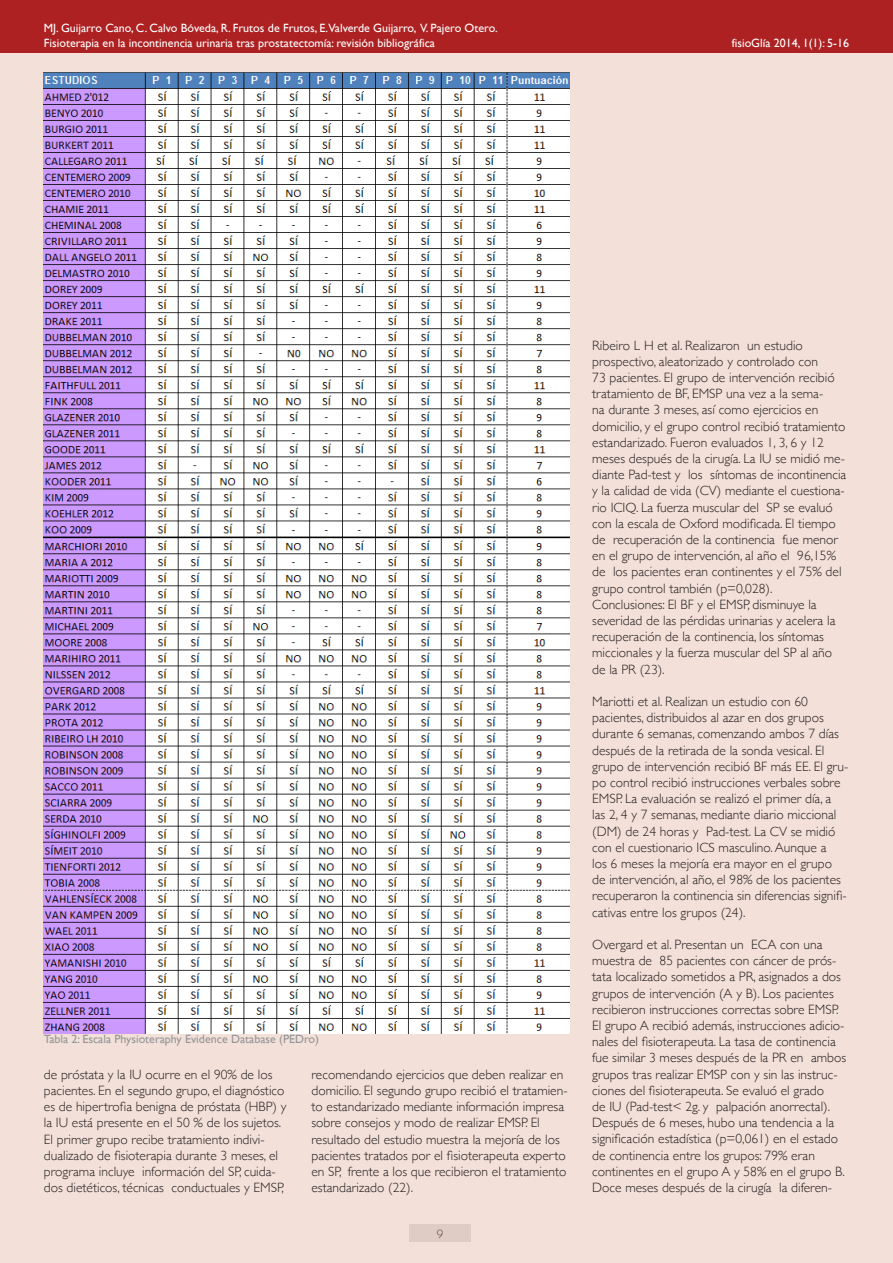
<style>
.page{position:relative;width:893px;height:1263px;background:#fff}
.page>*{position:absolute;margin:0;border:0;box-sizing:border-box;transform-origin:0 0}
.t1{font:300 13.5px/16.2px "Gill Sans";color:#231f20}
.t2{font:12px "Gill Sans";color:#fff}
.t3{font:12px "Gill Sans";color:#939598}
.t4{font:12px "Kabel IT Cby BT";color:#231f20}
</style>
<div class="page">
<div style="left:0;top:49px;width:893px;height:1214px;background:#f3e0d8"></div>
<div style="left:0;top:0;width:893px;height:53px;background:#ae2122"></div>
<img style="left:44px;top:72px;width:525px;height:961px">
<p class="t2" style="left:44px;top:21px;width:455px">MJ. Guijarro Cano, C. Calvo Bóveda, R. Frutos de Frutos, E.Valverde Guijarro, V. Pajero Otero.</p>
<p class="t2" style="left:44px;top:36px;width:393px">Fisioterapia en la incontinencia urinaria tras prostatectomía: revisión bibliográfica</p>
<p class="t2" style="left:732px;top:36px;width:119px">fisioGlía 2014, 1(1): 5-16</p>
<p class="t3" style="left:44px;top:1032px;width:277px">Tabla 2: Escala Physioteraphy Evidence Database (PEDro)</p>
<p class="t1" style="left:44px;top:1065px;width:244px">de próstata y la IU ocurre en el 90% de los pacientes. En el segundo grupo, el diagnóstico es de hipertrofia benigna de próstata (HBP) y la IU está presente en el 50 % de los sujetos.<br>El primer grupo recibe tratamiento indivi&shy;dualizado de fisioterapia durante 3 meses, el programa incluye información del SP, cuida&shy;dos dietéticos, técnicas conductuales y EMSP,</p>
<p class="t1" style="left:311px;top:1065px;width:258px">recomendando ejercicios que deben realizar en domicilio. El segundo grupo recibió el tratamien&shy;to estandarizado mediante información impresa sobre consejos y modo de realizar EMSP. El resultado del estudio muestra la mejoría de los pacientes tratados por el fisioterapeuta experto en SP, frente a los que recibieron el tratamiento estandarizado (22).</p>
<p class="t4" style="left:437px;top:1226px;width:8px">9</p>
<p class="t1" style="left:592px;top:336px;width:256px">Ribeiro L H et al. Realizaron un estudio prospectivo, aleatorizado y controlado con<br>73 pacientes. El grupo de intervención recibió tratamiento de BF, EMSP una vez a la sema-<br>na durante 3 meses, así como ejercicios en domicilio, y el grupo control recibió tratamiento estandarizado. Fueron evaluados 1, 3, 6 y 12 meses después de la cirugía. La IU se midió me&shy;diante Pad-test y los síntomas de incontinencia y la calidad de vida (CV) mediante el cuestiona&shy;rio ICIQ. La fuerza muscular del SP se evaluó con la escala de Oxford modificada. El tiempo de recuperación de la continencia fue menor en el grupo de intervención, al año el 96,15% de los pacientes eran continentes y el 75% del grupo control también (p=0,028).</p>
<p class="t1" style="left:592px;top:596px;width:245px">Conclusiones: El BF y el EMSP, disminuye la severidad de las pérdidas urinarias y acelera la recuperación de la continencia, los síntomas miccionales y la fuerza muscular del SP al año de la PR (23).</p>
<p class="t1" style="left:592px;top:693px;width:258px">Mariotti et al. Realizan un estudio con 60 pacientes, distribuidos al azar en dos grupos durante 6 semanas, comenzando ambos 7 días después de la retirada de la sonda vesical. El grupo de intervención recibió BF más EE. El gru&shy;po control recibió instrucciones verbales sobre EMSP. La evaluación se realizó el primer día, a<br>las 2, 4 y 7 semanas, mediante diario miccional (DM) de 24 horas y Pad-test. La CV se midió con el cuestionario ICS masculino. Aunque a<br>los 6 meses la mejoría era mayor en el grupo de intervención, al año, el 98% de los pacientes recuperaron la continencia sin diferencias signifi&shy;cativas entre los grupos (24).</p>
<p class="t1" style="left:592px;top:936px;width:255px">Overgard et al. Presentan un ECA con una muestra de 85 pacientes con cáncer de prós&shy;tata localizado sometidos a PR, asignados a dos grupos de intervención (A y B). Los pacientes recibieron instrucciones correctas sobre EMSP.<br>El grupo A recibió además, instrucciones adicio&shy;nales del fisioterapeuta. La tasa de continencia fue similar 3 meses después de la PR en ambos grupos tras realizar EMSP con y sin las instruc&shy;ciones del fisioterapeuta. Se evaluó el grado<br>de IU (Pad-test&lt; 2g. y palpación anorrectal).<br>Después de 6 meses, hubo una tendencia a la significación estadística (p=0,061) en el estado de continencia entre los grupos: 79% eran continentes en el grupo A y 58% en el grupo B.<br>Doce meses después de la cirugía la diferen-</p>
</div>
